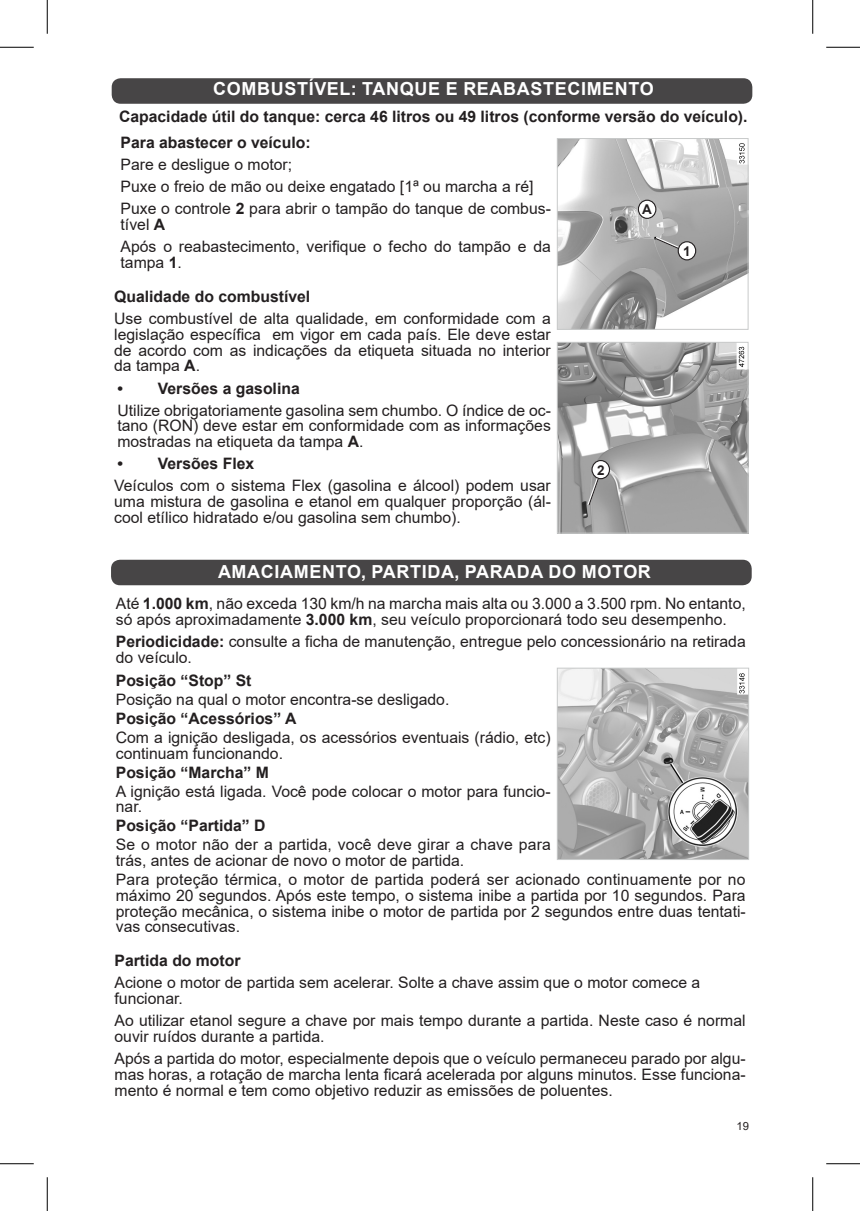
<style>
.page{position:relative;width:860px;height:1211px;background:#fff}
.page>*{position:absolute;margin:0;border:0;box-sizing:border-box;transform-origin:0 0}
.NEW_Paragraph_Style{font:700 18px "Arial";letter-spacing:.035em;color:#fff}
._02a_Paragraph{font:15.75px/15.8px "Arial";color:#231f20}
._02a_Paragraph-2{font:700 15.75px "Arial";color:#231f20}
._99_Image-marker{font:700 13.5px "Arial";color:#231f20}
.t1{font:11.25px "Arial";color:#231f20}
.s1{font-weight:700}
</style>
<div class="page">
<div style="left:111px;top:560px;width:641px;height:25px;background:#474546;border-radius:9px"></div>
<div style="left:112px;top:78px;width:640px;height:26px;background:#474546;border-radius:9px"></div>
<img style="left:559px;top:344px;width:187px;height:187px">
<div style="left:557px;top:342px;width:191px;height:191px;border:1px solid #c8caca"></div>
<svg style="left:586px;top:467px;width:17px;height:41px"></svg>
<div style="left:592px;top:460px;width:17px;height:19px;background:#fff;border-radius:50%"></div>
<div style="left:591px;top:460px;width:19px;height:19px;border:1px solid #231f20;border-radius:50%"></div>
<img style="left:559px;top:140px;width:187px;height:188px">
<div style="left:557px;top:138px;width:191px;height:192px;border:1px solid #c8caca"></div>
<svg style="left:653px;top:235px;width:37px;height:19px"></svg>
<div style="left:678px;top:242px;width:18px;height:18px;background:#fff;border-radius:50%"></div>
<div style="left:678px;top:241px;width:18px;height:19px;border:1px solid #231f20;border-radius:50%"></div>
<div style="left:638px;top:200px;width:18px;height:18px;background:#fff;border-radius:50%"></div>
<div style="left:638px;top:200px;width:18px;height:19px;border:1px solid #231f20;border-radius:50%"></div>
<img style="left:559px;top:670px;width:188px;height:188px">
<div style="left:557px;top:668px;width:192px;height:192px;border:1px solid #c8caca"></div>
<hr style="left:0;top:47px;width:34px;height:1px;background:#000">
<hr style="left:826px;top:47px;width:34px;height:1px;background:#000">
<hr style="left:0;top:1163px;width:34px;height:1px;background:#000">
<hr style="left:826px;top:1163px;width:34px;height:1px;background:#000">
<hr style="left:47px;top:0;width:1px;height:34px;background:#000">
<hr style="left:47px;top:1177px;width:1px;height:34px;background:#000">
<hr style="left:812px;top:0;width:1px;height:34px;background:#000">
<hr style="left:812px;top:1177px;width:1px;height:34px;background:#000">
<p class="NEW_Paragraph_Style" style="left:213px;top:76px;width:442px">COMBUSTÍVEL: TANQUE E REABASTECIMENTO</p>
<p class="_02a_Paragraph-2" style="left:119px;top:105px;width:630px">Capacidade útil do tanque: cerca 46 litros ou 49 litros (conforme versão do veículo).</p>
<p class="_02a_Paragraph-2" style="left:121px;top:131px;width:191px">Para abastecer o veículo:</p>
<p class="_02a_Paragraph" style="left:121px;top:157px;width:173px">Pare e desligue o motor;</p>
<p class="_02a_Paragraph" style="left:121px;top:179px;width:414px">Puxe o freio de mão ou deixe engatado [1ª ou marcha a ré]</p>
<p class="_02a_Paragraph" style="left:121px;top:201px;width:432px">Puxe o controle <span class="s1">2</span> para abrir o tampão do tanque de combus&shy;tível <span class="s1">A</span></p>
<p class="_02a_Paragraph" style="left:121px;top:239px;width:432px">Após o reabastecimento, verifique o fecho do tampão e da tampa <span class="s1">1</span>.</p>
<p class="_99_Image-marker" style="left:642px;top:200px;width:11px">A</p>
<p class="_99_Image-marker" style="left:683px;top:242px;width:9px">1</p>
<p class="_02a_Paragraph-2" style="left:114px;top:285px;width:198px">Qualidade do combustível</p>
<p class="_02a_Paragraph" style="left:114px;top:311px;width:438px;text-align:justify">Use combustível de alta qualidade, em conformidade com a legislação específica em vigor em cada país. Ele deve estar de acordo com as indicações da etiqueta situada no interior da tampa <span class="s1">A</span>.</p>
<p class="_02a_Paragraph-2" style="left:117px;top:377px;width:184px">• Versões a gasolina</p>
<p class="_02a_Paragraph" style="left:117px;top:402px;width:435px;text-align:justify">Utilize obrigatoriamente gasolina sem chumbo. O índice de oc&shy;tano (RON) deve estar em conformidade com as informações mostradas na etiqueta da tampa <span class="s1">A</span>.</p>
<p class="_02a_Paragraph-2" style="left:117px;top:453px;width:138px">• Versões Flex</p>
<p class="_02a_Paragraph" style="left:114px;top:478px;width:438px;text-align:justify">Veículos com o sistema Flex (gasolina e álcool) podem usar uma mistura de gasolina e etanol em qualquer proporção (ál&shy;cool etílico hidratado e/ou gasolina sem chumbo).</p>
<p class="_99_Image-marker" style="left:597px;top:460px;width:9px">2</p>
<p class="NEW_Paragraph_Style" style="left:218px;top:559px;width:434px">AMACIAMENTO, PARTIDA, PARADA DO MOTOR</p>
<p class="_02a_Paragraph" style="left:116px;top:595px;width:631px">Até <span class="s1">1.000 km</span>, não exceda 130 km/h na marcha mais alta ou 3.000 a 3.500 rpm. No entanto, só após aproximadamente <span class="s1">3.000 km</span>, seu veículo proporcionará todo seu desempenho.</p>
<p class="_02a_Paragraph" style="left:116px;top:633px;width:631px"><span class="s1">Periodicidade:</span> consulte a ficha de manutenção, entregue pelo concessionário na retirada do veículo.</p>
<p class="_02a_Paragraph-2" style="left:116px;top:669px;width:137px">Posição “Stop” St</p>
<p class="_02a_Paragraph" style="left:116px;top:691px;width:335px">Posição na qual o motor encontra-se desligado.</p>
<p class="_02a_Paragraph-2" style="left:116px;top:707px;width:182px">Posição “Acessórios” A</p>
<p class="_02a_Paragraph" style="left:116px;top:729px;width:436px">Com a ignição desligada, os acessórios eventuais (rádio, etc) continuam funcionando.</p>
<p class="_02a_Paragraph-2" style="left:116px;top:761px;width:155px">Posição “Marcha” M</p>
<p class="_02a_Paragraph" style="left:116px;top:783px;width:436px">A ignição está ligada. Você pode colocar o motor para funcio&shy;nar.</p>
<p class="_02a_Paragraph-2" style="left:116px;top:815px;width:151px">Posição “Partida” D</p>
<p class="_02a_Paragraph" style="left:116px;top:837px;width:436px">Se o motor não der a partida, você deve girar a chave para trás, antes de acionar de novo o motor de partida.</p>
<p class="_02a_Paragraph" style="left:116px;top:871px;width:631px;text-align:justify">Para proteção térmica, o motor de partida poderá ser acionado continuamente por no máximo 20 segundos. Após este tempo, o sistema inibe a partida por 10 segundos. Para proteção mecânica, o sistema inibe o motor de partida por 2 segundos entre duas tentati&shy;vas consecutivas.</p>
<p class="_02a_Paragraph-2" style="left:115px;top:949px;width:128px">Partida do motor</p>
<p class="_02a_Paragraph" style="left:115px;top:975px;width:587px">Acione o motor de partida sem acelerar. Solte a chave assim que o motor comece a funcionar.</p>
<p class="_02a_Paragraph" style="left:115px;top:1012px;width:633px">Ao utilizar etanol segure a chave por mais tempo durante a partida. Neste caso é normal ouvir ruídos durante a partida.</p>
<p class="_02a_Paragraph" style="left:115px;top:1050px;width:633px;text-align:justify">Após a partida do motor, especialmente depois que o veículo permaneceu parado por algu&shy;mas horas, a rotação de marcha lenta ficará acelerada por alguns minutos. Esse funciona&shy;mento é normal e tem como objetivo reduzir as emissões de poluentes.</p>
<p class="t1" style="left:736px;top:1118px;width:14px">19</p>
</div>
